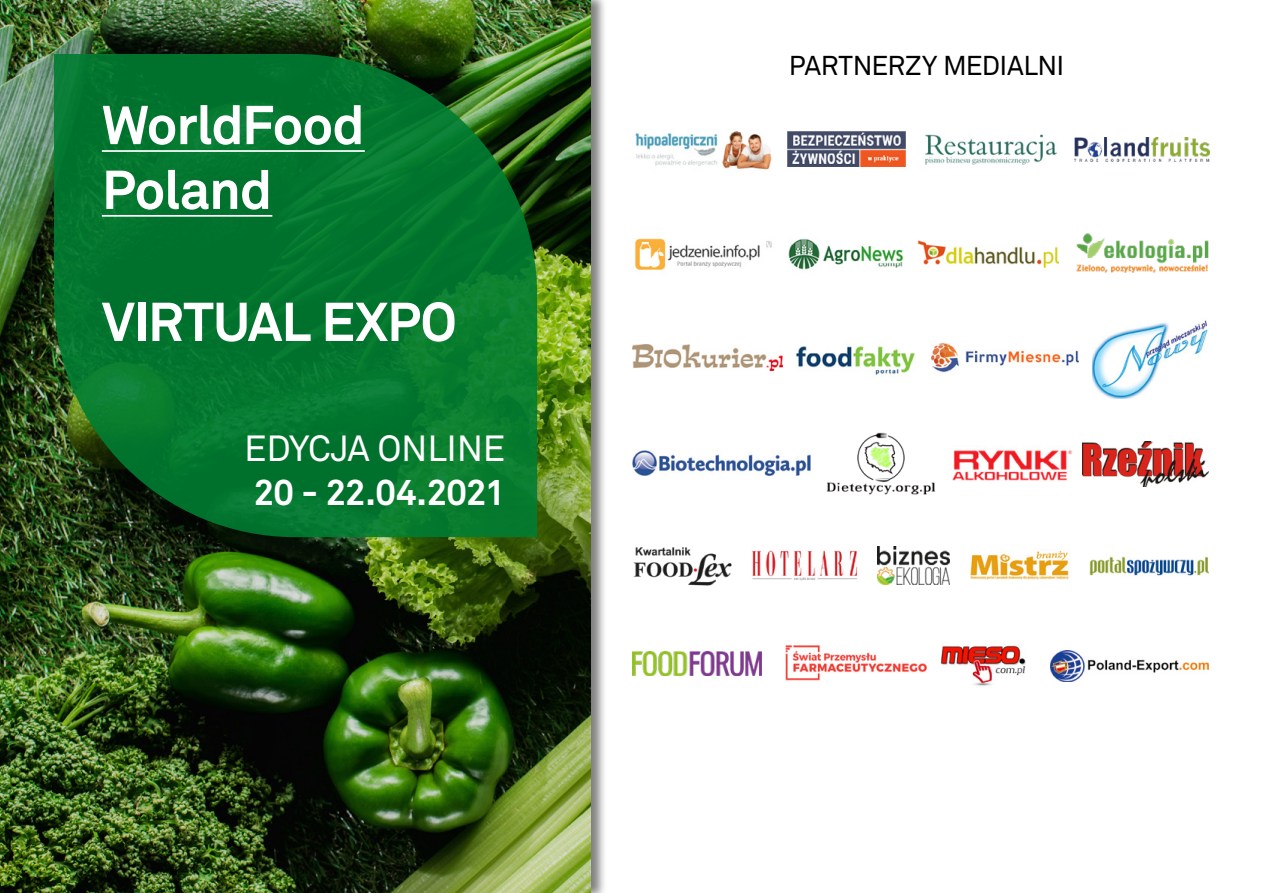
<style>
.page{position:relative;width:1263px;height:893px;background:#fff}
.page>*{position:absolute;margin:0;border:0;box-sizing:border-box;transform-origin:0 0}
.t1{font:700 54px/64.8px "Akkurat Pro";letter-spacing:-.02em;color:#fff}
.t2{font:700 36px "Akkurat Pro";letter-spacing:-.025em;color:#fff}
.t3{font:36px "Akkurat Pro";letter-spacing:-.01em;color:#fff}
.t4{font:27px "Akkurat Pro";letter-spacing:-.015em;color:#000}
</style>
<div class="page">
<div style="left:0;top:0;width:607px;height:893px;background:#000;opacity:.5"></div>
<img style="left:0;top:0;width:590px;height:893px">
<svg style="left:54px;top:54px;width:483px;height:483px;fill:#03742d"></svg>
<hr style="left:102px;top:150px;width:263px;height:2px;background:#fff">
<hr style="left:102px;top:215px;width:170px;height:2px;background:#fff">
<img style="left:635px;top:131px;width:137px;height:39px">
<img style="left:788px;top:131px;width:117px;height:36px">
<img style="left:925px;top:134px;width:133px;height:31px">
<img style="left:1074px;top:138px;width:136px;height:23px">
<img style="left:633px;top:238px;width:139px;height:32px">
<img style="left:788px;top:238px;width:115px;height:32px">
<img style="left:918px;top:240px;width:141px;height:28px">
<img style="left:1076px;top:233px;width:133px;height:40px">
<img style="left:633px;top:345px;width:149px;height:26px">
<img style="left:796px;top:346px;width:119px;height:29px">
<img style="left:932px;top:344px;width:146px;height:29px">
<img style="left:1093px;top:320px;width:115px;height:78px">
<img style="left:633px;top:451px;width:177px;height:25px">
<img style="left:827px;top:432px;width:108px;height:63px">
<img style="left:952px;top:448px;width:121px;height:33px">
<img style="left:1082px;top:442px;width:127px;height:44px">
<img style="left:633px;top:547px;width:99px;height:39px">
<img style="left:877px;top:546px;width:72px;height:38px">
<img style="left:970px;top:550px;width:99px;height:30px">
<img style="left:752px;top:550px;width:106px;height:30px">
<img style="left:1090px;top:556px;width:119px;height:20px">
<img style="left:633px;top:651px;width:128px;height:24px">
<img style="left:785px;top:645px;width:143px;height:36px">
<img style="left:940px;top:645px;width:86px;height:41px">
<img style="left:1050px;top:650px;width:159px;height:31px">
<p class="t1" style="left:102px;top:93px;width:264px">WorldFood<br>Poland</p>
<p class="t1" style="left:102px;top:290px;width:356px">VIRTUAL EXPO</p>
<p class="t3" style="left:244px;top:428px;width:262px">EDYCJA ONLINE</p>
<p class="t2" style="left:254px;top:470px;width:253px">20 - 22.04.2021</p>
<p class="t4" style="left:789px;top:50px;width:277px">PARTNERZY MEDIALNI</p>
</div>
